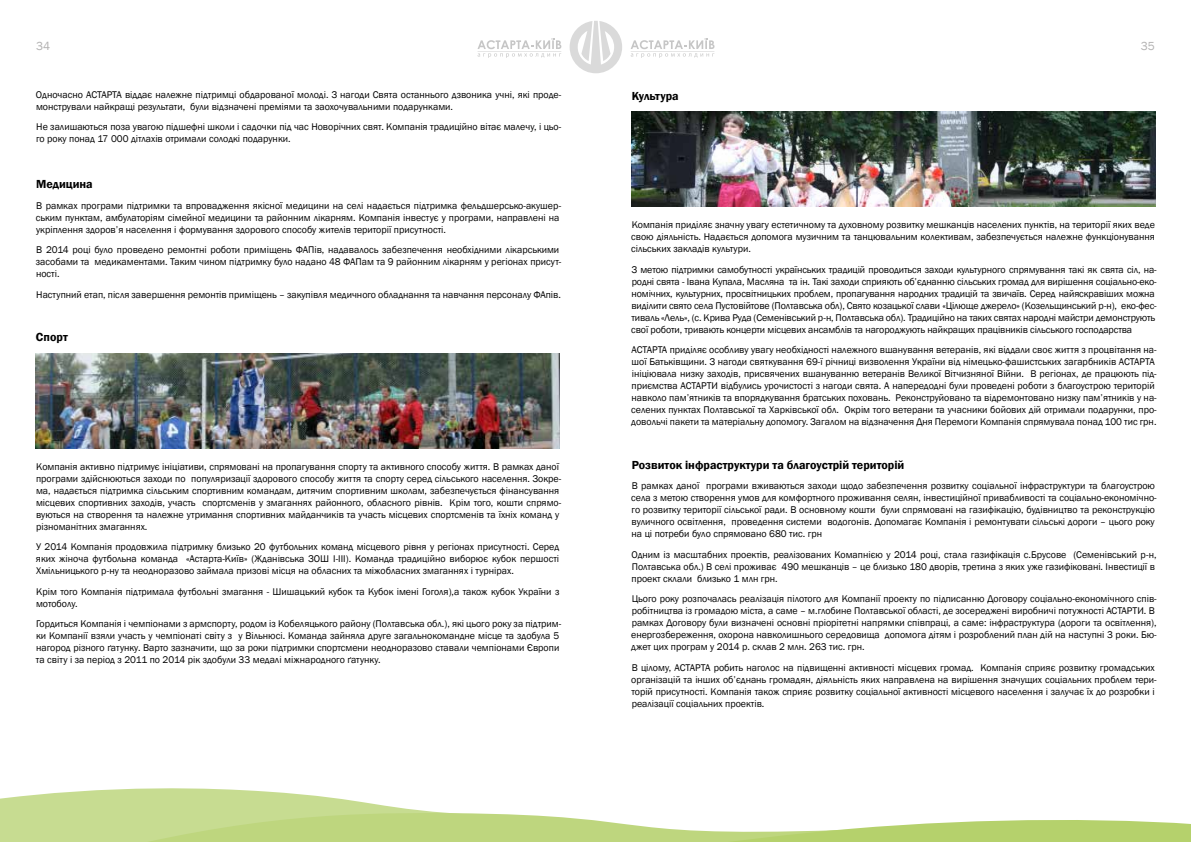
<style>
.page{position:relative;width:1191px;height:842px;background:#fff}
.page>*{position:absolute;margin:0;border:0;box-sizing:border-box;transform-origin:0 0}
.t1{font:600 12px "Franklin Gothic";color:#000}
.t2{font:12px "Franklin Gothic";color:#b3b2b2}
.t3{font:10px/12px "Franklin Gothic";color:#000}
</style>
<div class="page">
<svg style="left:569px;top:21px;width:53px;height:52px"></svg>
<svg style="left:630px;top:38px;width:84px;height:20px"></svg>
<hr style="left:630px;top:51px;width:84px;height:1px;background:#c6c6c6">
<svg style="left:477px;top:38px;width:84px;height:20px"></svg>
<hr style="left:477px;top:51px;width:84px;height:1px;background:#c6c6c6">
<svg style="left:0;top:788px;width:1191px;height:54px"></svg>
<img style="left:631px;top:112px;width:524px;height:94px">
<img style="left:36px;top:354px;width:523px;height:94px">
<p class="t2" style="left:36px;top:38px;width:16px">34</p>
<p class="t2" style="left:1140px;top:38px;width:16px">35</p>
<p class="t3" style="left:36px;top:89px;width:527px">Одночасно АСТАРТА віддає належне підтримці обдарованої молоді. З нагоди Свята останнього дзвоника учні, які проде&shy;монстрували найкращі результати, були відзначені преміями та заохочувальними подарунками.</p>
<p class="t3" style="left:36px;top:121px;width:527px">Не залишаються поза увагою підшефні школи і садочки під час Новорічних свят. Компанія традиційно вітає малечу, і цьо&shy;го року понад 17 000 дітлахів отримали солодкі подарунки.</p>
<p class="t1" style="left:36px;top:177px;width:58px">Медицина</p>
<p class="t3" style="left:36px;top:199px;width:527px">В рамках програми підтримки та впровадження якісної медицини на селі надається підтримка фельдшерсько-акушер&shy;ським пунктам, амбулаторіям сімейної медицини та районним лікарням. Компанія інвестує у програми, направлені на укріплення здоров’я населення і формування здорового способу жителів території присутності.</p>
<p class="t3" style="left:36px;top:244px;width:527px">В 2014 році було проведено ремонтні роботи приміщень ФАПів, надавалось забезпечення необхідними лікарськими засобами та медикаментами. Таким чином підтримку було надано 48 ФАПам та 9 районним лікарням у регіонах присут&shy;ності.</p>
<p class="t3" style="left:36px;top:288px;width:526px">Наступний етап, після завершення ремонтів приміщень – закупівля медичного обладнання та навчання персоналу ФАпів.</p>
<p class="t1" style="left:36px;top:330px;width:33px">Спорт</p>
<p class="t3" style="left:36px;top:460px;width:527px">Компанія активно підтримує ініціативи, спрямовані на пропагування спорту та активного способу життя. В рамках даної програми здійснюються заходи по популяризації здорового способу життя та спорту серед сільського населення. Зокре&shy;ма, надається підтримка сільським спортивним командам, дитячим спортивним школам, забезпечується фінансування місцевих спортивних заходів, участь спортсменів у змаганнях районного, обласного рівнів. Крім того, кошти спрямо&shy;вуються на створення та належне утримання спортивних майданчиків та участь місцевих спортсменів та їхніх команд у різноманітних змаганнях.</p>
<p class="t3" style="left:36px;top:541px;width:525px;text-align:justify">У 2014 Компанія продовжила підтримку близько 20 футбольних команд місцевого рівня у регіонах присутності. Серед яких жіноча футбольна команда «Астарта-Київ» (Жданівська ЗОШ I-III). Команда традиційно виборює кубок першості Хмільницького р-ну та неодноразово займала призові місця на обласних та міжобласних змаганнях і турнірах.</p>
<p class="t3" style="left:36px;top:585px;width:525px">Крім того Компанія підтримала футбольні змагання - Шишацький кубок та Кубок імені Гоголя),а також кубок України з мотоболу.</p>
<p class="t3" style="left:36px;top:618px;width:527px">Гордиться Компанія і чемпіонами з армспорту, родом із Кобеляцького району (Полтавська обл.), які цього року за підтрим&shy;ки Компанії взяли участь у чемпіонаті світу з у Вільнюсі. Команда зайняла друге загальнокомандне місце та здобула 5 нагород різного ґатунку. Варто зазначити, що за роки підтримки спортсмени неодноразово ставали чемпіонами Європи та світу і за період з 2011 по 2014 рік здобули 33 медалі міжнародного ґатунку.</p>
<p class="t1" style="left:632px;top:88px;width:48px">Культура</p>
<p class="t3" style="left:631px;top:219px;width:525px;text-align:justify">Компанія приділяє значну увагу естетичному та духовному розвитку мешканців населених пунктів, на території яких веде свою діяльність. Надається допомога музичним та танцювальним колективам, забезпечується належне функціонування сільських закладів культури.</p>
<p class="t3" style="left:631px;top:263px;width:527px">З метою підтримки самобутності українських традицій проводиться заходи культурного спрямування такі як свята сіл, на&shy;родні свята - Івана Купала, Масляна та ін. Такі заходи сприяють об’єднанню сільських громад для вирішення соціально-еко&shy;номічних, культурних, просвітницьких проблем, пропагування народних традицій та звичаїв. Серед найяскравіших можна виділити свято села Пустовійтове (Полтавська обл), Свято козацької слави «Цілюще джерело» (Козельщинський р-н), еко-фес&shy;тиваль «Лель», (с. Крива Руда (Семенівський р-н, Полтавська обл). Традиційно на таких святах народні майстри демонструють свої роботи, тривають концерти місцевих ансамблів та нагороджують найкращих працівників сільського господарства</p>
<p class="t3" style="left:631px;top:344px;width:527px">АСТАРТА приділяє особливу увагу необхідності належного вшанування ветеранів, які віддали своє життя з процвітання на&shy;шої Батьківщини. З нагоди святкування 69-ї річниці визволення України від німецько-фашистських загарбників АСТАРТА ініціювала низку заходів, присвячених вшануванню ветеранів Великої Вітчизняної Війни. В регіонах, де працюють під&shy;приємства АСТАРТИ відбулись урочистості з нагоди свята. А напередодні були проведені роботи з благоустрою територій навколо пам’ятників та впорядкування братських поховань. Реконструйовано та відремонтовано низку пам’ятників у на&shy;селених пунктах Полтавської та Харківської обл. Окрім того ветерани та учасники бойових дій отримали подарунки, про&shy;довольчі пакети та матеріальну допомогу. Загалом на відзначення Дня Перемоги Компанія спрямувала понад 100 тис грн.</p>
<p class="t1" style="left:632px;top:457px;width:274px">Розвиток інфраструктури та благоустрій територій</p>
<p class="t3" style="left:631px;top:480px;width:527px">В рамках даної програми вживаються заходи щодо забезпечення розвитку соціальної інфраструктури та благоустрою села з метою створення умов для комфортного проживання селян, інвестиційної привабливості та соціально-економічно&shy;го розвитку території сільської ради. В основному кошти були спрямовані на газифікацію, будівництво та реконструкцію вуличного освітлення, проведення системи водогонів. Допомагає Компанія і ремонтувати сільські дороги – цього року на ці потреби було спрямовано 680 тис. грн</p>
<p class="t3" style="left:631px;top:548px;width:526px">Одним із масштабних проектів, реалізованих Комапнією у 2014 році, стала газифікація с.Брусове (Семенівський р-н,<br>Полтавська обл.) В селі проживає 490 мешканців – це близько 180 дворів, третина з яких уже газифіковані. Інвестиції в проект склали близько 1 млн грн.</p>
<p class="t3" style="left:631px;top:593px;width:527px">Цього року розпочалась реалізація пілотого для Компанії проекту по підписанню Договору соціально-економічного спів&shy;робітництва із громадою міста, а саме – м.глобине Полтавської області, де зосереджені виробничі потужності АСТАРТИ. В рамках Договору були визначені основні пріорітетні напрямки співпраці, а саме: інфраструктура (дороги та освітлення), енергозбереження, охорона навколишнього середовища допомога дітям і розроблений план дій на наступні 3 роки. Бю&shy;джет цих програм у 2014 р. склав 2 млн. 263 тис. грн.</p>
<p class="t3" style="left:631px;top:661px;width:527px">В цілому, АСТАРТА робить наголос на підвищенні активності місцевих громад. Компанія сприяє розвитку громадських організацій та інших об’єднань громадян, діяльність яких направлена на вирішення значущих соціальних проблем тери&shy;торій присутності. Компанія також сприяє розвитку соціальної активності місцевого населення і залучає їх до розробки і реалізації соціальних проектів.</p>
</div>
